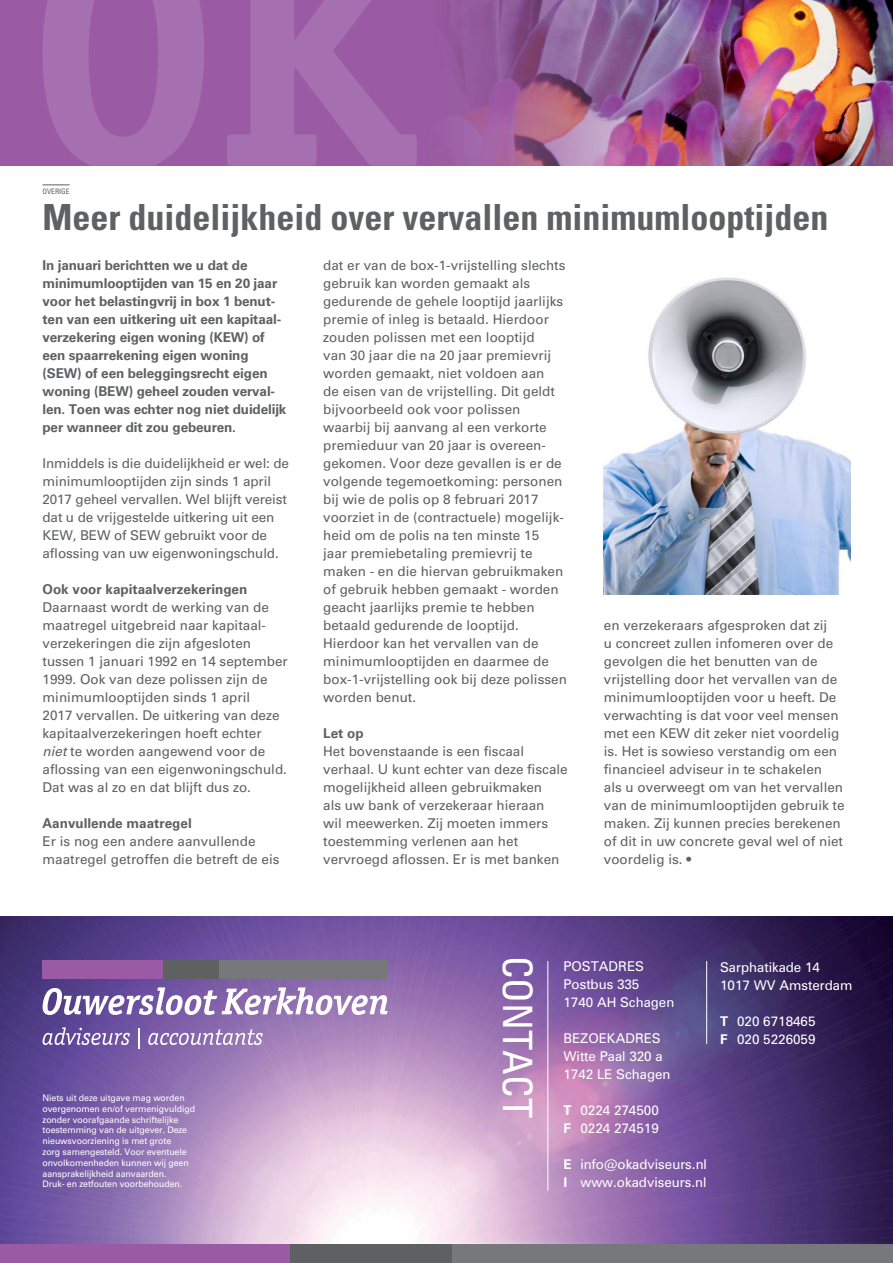
<style>
.page{position:relative;width:893px;height:1263px;background:#fff}
.page>*{position:absolute;margin:0;border:0;box-sizing:border-box;transform-origin:0 0}
.t1{font:condensed 40.5px "Univers LT Std";color:#fff}
.t2{font:700 condensed 36px "Univers LT Std";color:#5f6062}
.t3{font:13.5px/18px "Univers LT Std";color:#5f6062}
.t4{font:700 13.5px/18px "Univers LT Std";letter-spacing:-.01em;color:#5f6062}
.t5{font:13.5px/18px "Zurich BT";color:#fff}
.t6{font:9px/10.8px "Univers LT Std";letter-spacing:-.01em;color:#fff}
.t7{font:condensed 7.5px "Univers LT Std";color:#5f6062}
.s1{font-style:italic}
.s2{font-weight:700}
</style>
<div class="page">
<img style="left:0;top:916px;width:893px;height:328px">
<div style="left:0;top:1244px;width:893px;height:19px;background:#77787b"></div>
<div style="left:289px;top:1244px;width:163px;height:19px;background:#5f6062"></div>
<div style="left:0;top:1244px;width:289px;height:19px;background:#9b5ba4"></div>
<hr style="left:547px;top:961px;width:1px;height:230px;background:#fff">
<hr style="left:706px;top:961px;width:1px;height:83px;background:#fff">
<div style="left:43px;top:960px;width:121px;height:18px;background:#9b5ba4"></div>
<div style="left:219px;top:960px;width:168px;height:18px;background:#77787b"></div>
<div style="left:164px;top:960px;width:55px;height:18px;background:#5f6062"></div>
<svg style="left:43px;top:987px;width:344px;height:28px"></svg>
<svg style="left:43px;top:1027px;width:87px;height:18px;background:#8b79b4"></svg>
<hr style="left:138px;top:1028px;width:2px;height:21px;background:#fff">
<svg style="left:148px;top:1029px;width:115px;height:16px;background:#aa93c4"></svg>
<div style="left:0;top:0;width:893px;height:166px;background:#9b5ba4"></div>
<img style="left:448px;top:0;width:445px;height:166px">
<svg style="left:43px;top:0;width:374px;height:166px;fill:#a670b0"></svg>
<svg style="left:43px;top:184px;width:27px;height:1px"></svg>
<img style="left:604px;top:277px;width:246px;height:317px">
<p class="t7" style="left:43px;top:186px;width:29px">OVERIGE</p>
<h2 class="t2" style="left:43px;top:195px;width:787px">Meer duidelijkheid over vervallen minimumlooptijden</h2>
<p class="t4" style="left:43px;top:256px;width:245px">In januari berichtten we u dat de minimumlooptijden van 15 en 20 jaar voor het belastingvrij in box 1 benut&shy;ten van een uitkering uit een kapitaal&shy;verzekering eigen woning (KEW) of een spaarrekening eigen woning (SEW) of een beleggingsrecht eigen woning (BEW) geheel zouden verval&shy;len. Toen was echter nog niet duidelijk per wanneer dit zou gebeuren.</p>
<p class="t3" style="left:43px;top:454px;width:248px">Inmiddels is die duidelijkheid er wel: de minimumlooptijden zijn sinds 1 april 2017 geheel vervallen. Wel blijft vereist dat u de vrijgestelde uitkering uit een KEW, BEW of SEW gebruikt voor de aflossing van uw eigenwoningschuld.</p>
<p class="t4" style="left:43px;top:580px;width:206px">Ook voor kapitaalverzekeringen</p>
<p class="t3" style="left:43px;top:598px;width:247px">Daarnaast wordt de werking van de maatregel uitgebreid naar kapitaal&shy;verzekeringen die zijn afgesloten tussen 1 januari 1992 en 14 september 1999. Ook van deze polissen zijn de minimumlooptijden sinds 1 april<br>2017 vervallen. De uitkering van deze kapitaalverzekeringen hoeft echter <span class="s1">niet</span> te worden aangewend voor de aflossing van een eigenwoningschuld.<br>Dat was al zo en dat blijft dus zo.</p>
<p class="t4" style="left:43px;top:814px;width:151px">Aanvullende maatregel</p>
<p class="t3" style="left:43px;top:832px;width:239px">Er is nog een andere aanvullende maatregel getroffen die betreft de eis</p>
<p class="t3" style="left:323px;top:256px;width:245px">dat er van de box-1-vrijstelling slechts gebruik kan worden gemaakt als gedurende de gehele looptijd jaarlijks premie of inleg is betaald. Hierdoor zouden polissen met een looptijd<br>van 30 jaar die na 20 jaar premievrij worden gemaakt, niet voldoen aan<br>de eisen van de vrijstelling. Dit geldt bijvoorbeeld ook voor polissen waarbij bij aanvang al een verkorte premieduur van 20 jaar is overeen&shy;gekomen. Voor deze gevallen is er de volgende tegemoetkoming: personen bij wie de polis op 8 februari 2017 voorziet in de (contractuele) mogelijk&shy;heid om de polis na ten minste 15<br>jaar premiebetaling premievrij te maken - en die hiervan gebruikmaken of gebruik hebben gemaakt - worden geacht jaarlijks premie te hebben betaald gedurende de looptijd.<br>Hierdoor kan het vervallen van de minimumlooptijden en daarmee de box-1-vrijstelling ook bij deze polissen worden benut.</p>
<p class="t4" style="left:323px;top:724px;width:42px">Let op</p>
<p class="t3" style="left:323px;top:742px;width:246px">Het bovenstaande is een fiscaal verhaal. U kunt echter van deze fiscale mogelijkheid alleen gebruikmaken<br>als uw bank of verzekeraar hieraan<br>wil meewerken. Zij moeten immers toestemming verlenen aan het vervroegd aflossen. Er is met banken</p>
<p class="t3" style="left:604px;top:616px;width:242px">en verzekeraars afgesproken dat zij<br>u concreet zullen infomeren over de gevolgen die het benutten van de vrijstelling door het vervallen van de minimumlooptijden voor u heeft. De verwachting is dat voor veel mensen met een KEW dit zeker niet voordelig is. Het is sowieso verstandig om een financieel adviseur in te schakelen<br>als u overweegt om van het vervallen van de minimumlooptijden gebruik te maken. Zij kunnen precies berekenen of dit in uw concrete geval wel of niet voordelig is. •</p>
<p class="t6" style="left:43px;top:1092px;width:154px">Niets uit deze uitgave mag worden overgenomen en/of vermenigvuldigd zonder voorafgaande schriftelijke toestemming van de uitgever. Deze nieuwsvoorziening is met grote<br>zorg samengesteld. Voor eventuele onvolkomenheden kunnen wij geen aansprakelijkheid aanvaarden.<br>Druk- en zetfouten voorbehouden.</p>
<h1 class="t1" style="left:543px;top:956px;width:164px;rotate:90deg">CONTACT</h1>
<p class="t5" style="left:563px;top:957px;width:112px">POSTADRES<br>Postbus 335<br>1740 AH Schagen</p>
<p class="t5" style="left:563px;top:1029px;width:109px">BEZOEKADRES<br>Witte Paal 320 a<br>1742 LE Schagen</p>
<p class="t5" style="left:563px;top:1101px;width:97px"><span class="s2">T</span> 0224 274500<br><span class="s2">F</span> 0224 274519</p>
<p class="t5" style="left:563px;top:1155px;width:145px"><span class="s2">E</span> info@okadviseurs.nl<br><span class="s2">I</span> www.okadviseurs.nl</p>
<p class="t5" style="left:720px;top:958px;width:134px">Sarphatikade 14<br>1017 WV Amsterdam</p>
<p class="t5" style="left:720px;top:1012px;width:97px"><span class="s2">T</span> 020 6718465<br><span class="s2">F</span> 020 5226059</p>
</div>
